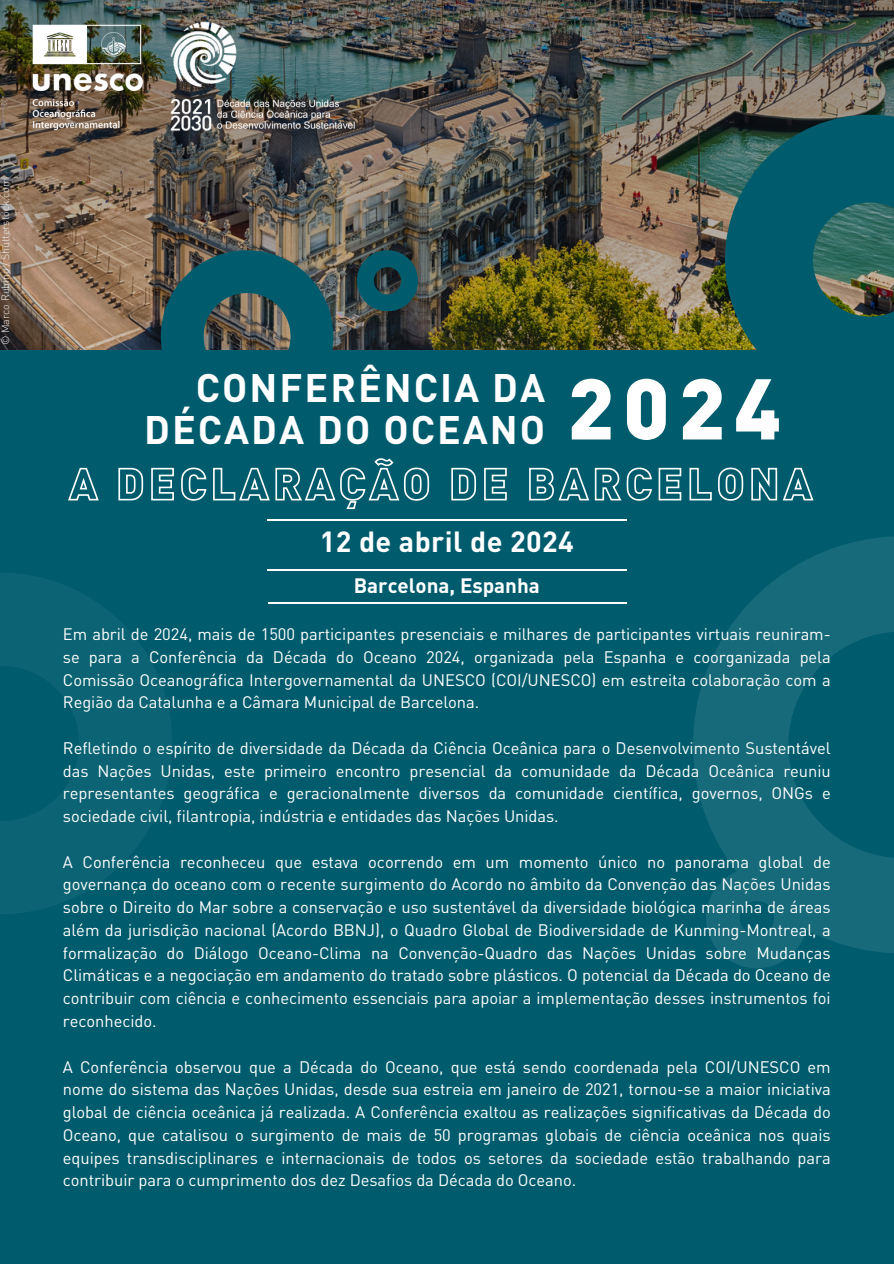
<style>
.page{position:relative;width:894px;height:1264px;background:#fff}
.page>*{position:absolute;margin:0;border:0;box-sizing:border-box;transform-origin:0 0}
.t1{font:900 84.6px "DIN Pro";color:#fff}
.t2{font:700 39.3px/41.7px "DIN Pro";letter-spacing:.05em;color:#fff;text-align:right}
.t3{font:700 28.8px "DIN Pro";letter-spacing:.015em;color:#fff}
.t4{font:700 20.55px "DIN Pro";color:#fff}
.t5{font:16.5px/22.8px "DIN Pro";letter-spacing:-.005em;color:#fff;text-align:justify}
.t6{font:300 10.5px "DIN Pro";color:#f1f2f2}
</style>
<div class="page">
<div style="left:0;top:0;width:893px;height:1263px;background:#005c6d"></div>
<svg style="left:0;top:573px;width:172px;height:341px;fill:#0c6373"></svg>
<hr style="left:267px;top:519px;width:359px;height:1px;background:#fff">
<hr style="left:267px;top:569px;width:359px;height:1px;background:#fff">
<hr style="left:267px;top:602px;width:359px;height:1px;background:#fff">
<img style="left:0;top:0;width:893px;height:349px">
<svg style="left:161px;top:250px;width:172px;height:100px"></svg>
<svg style="left:357px;top:250px;width:60px;height:61px"></svg>
<svg style="left:724px;top:115px;width:169px;height:235px"></svg>
<svg style="left:693px;top:536px;width:200px;height:417px;fill:#166a79"></svg>
<svg style="left:705px;top:867px;width:102px;height:101px"></svg>
<img style="left:161px;top:5px;width:200px;height:143px">
<img style="left:25px;top:17px;width:124px;height:120px">
<svg style="left:68px;top:458px;width:746px;height:51px"></svg>
<h5 class="t6" style="left:-1px;top:345px;width:169px;rotate:-90deg">© Marco Rubino / Shutterstock.com</h5>
<h5 class="t2" style="left:144px;top:365px;width:402px">CONFERÊNCIA DA<br>DÉCADA DO OCEANO</h5>
<h5 class="t1" style="left:567px;top:352px;width:215px">2024</h5>
<p class="t3" style="left:319px;top:522px;width:255px">12 de abril de 2024</p>
<p class="t4" style="left:353px;top:572px;width:187px">Barcelona, Espanha</p>
<p class="t5" style="left:63px;top:622px;width:769px">Em abril de 2024, mais de 1500 participantes presenciais e milhares de participantes virtuais reuniram&shy;se para a Conferência da Década do Oceano 2024, organizada pela Espanha e coorganizada pela Comissão Oceanográfica Intergovernamental da UNESCO (COI/UNESCO) em estreita colaboração com a Região da Catalunha e a Câmara Municipal de Barcelona.</p>
<p class="t5" style="left:63px;top:736px;width:769px">Refletindo o espírito de diversidade da Década da Ciência Oceânica para o Desenvolvimento Sustentável das Nações Unidas, este primeiro encontro presencial da comunidade da Década Oceânica reuniu representantes geográfica e geracionalmente diversos da comunidade científica, governos, ONGs e sociedade civil, filantropia, indústria e entidades das Nações Unidas.</p>
<h1 class="t5" style="left:63px;top:850px;width:769px">A Conferência reconheceu que estava ocorrendo em um momento único no panorama global de governança do oceano com o recente surgimento do Acordo no âmbito da Convenção das Nações Unidas sobre o Direito do Mar sobre a conservação e uso sustentável da diversidade biológica marinha de áreas além da jurisdição nacional (Acordo BBNJ), o Quadro Global de Biodiversidade de Kunming-Montreal, a formalização do Diálogo Oceano-Clima na Convenção-Quadro das Nações Unidas sobre Mudanças Climáticas e a negociação em andamento do tratado sobre plásticos. O potencial da Década do Oceano de contribuir com ciência e conhecimento essenciais para apoiar a implementação desses instrumentos foi reconhecido.</h1>
<h2 class="t5" style="left:63px;top:1054px;width:769px">A Conferência observou que a Década do Oceano, que está sendo coordenada pela COI/UNESCO em nome do sistema das Nações Unidas, desde sua estreia em janeiro de 2021, tornou-se a maior iniciativa global de ciência oceânica já realizada. A Conferência exaltou as realizações significativas da Década do Oceano, que catalisou o surgimento de mais de 50 programas globais de ciência oceânica nos quais equipes transdisciplinares e internacionais de todos os setores da sociedade estão trabalhando para contribuir para o cumprimento dos dez Desafios da Década do Oceano.</h2>
</div>
